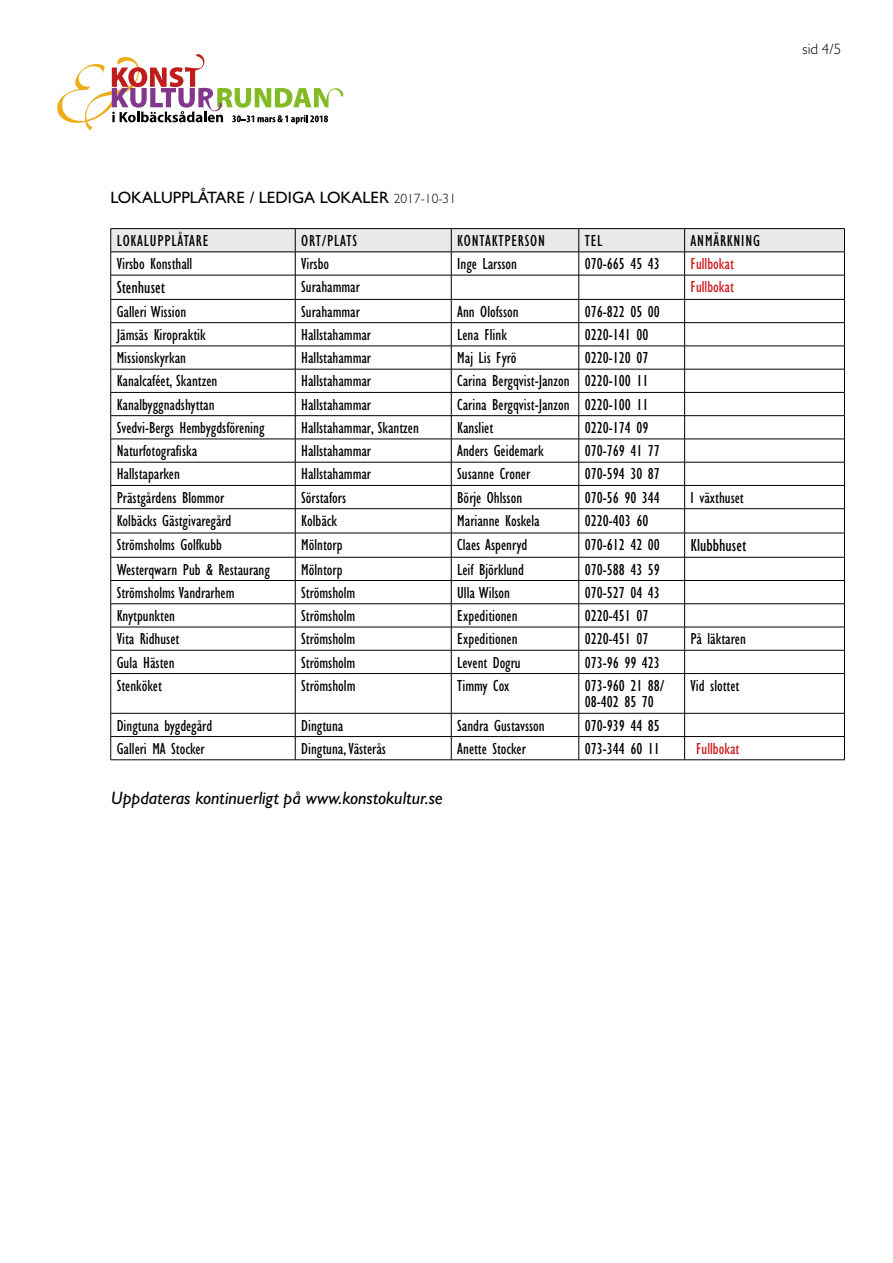
<style>
.page{position:relative;width:893px;height:1263px;background:#fff}
.page>*{position:absolute;margin:0;border:0;box-sizing:border-box;transform-origin:0 0}
.t1{font:italic 500 18px "Gill Sans MT Pro";color:#000}
.t2{font:condensed 18px "Gill Sans Std";color:#000}
.t3{font:condensed 16.5px/16.5px "Gill Sans Std";color:#000}
.t4{font:condensed 16.5px "Gill Sans MT Pro";letter-spacing:.05em;color:#000}
.t5{font:500 16.5px "Gill Sans MT Pro";color:#000}
.t6{font:condensed 16.5px "Gill Sans Std";color:#cd171a}
.t7{font:300 15px "Gill Sans MT Pro";color:#000}
.s1{font-weight:300;font-size:13.5px}
</style>
<div class="page">
<svg style="left:57px;top:54px;width:286px;height:77px"></svg>
<hr style="left:111px;top:228px;width:184px;height:1px;background:#000">
<hr style="left:295px;top:228px;width:156px;height:1px;background:#000">
<hr style="left:451px;top:228px;width:128px;height:1px;background:#000">
<hr style="left:579px;top:228px;width:106px;height:1px;background:#000">
<hr style="left:685px;top:228px;width:160px;height:1px;background:#000">
<svg style="left:110px;top:229px;width:735px;height:444px"></svg>
<hr style="left:111px;top:673px;width:184px;height:1px;background:#000">
<hr style="left:110px;top:674px;width:1px;height:39px;background:#000">
<hr style="left:295px;top:673px;width:156px;height:1px;background:#000">
<hr style="left:295px;top:674px;width:1px;height:39px;background:#000">
<hr style="left:451px;top:673px;width:128px;height:1px;background:#000">
<hr style="left:451px;top:674px;width:1px;height:39px;background:#000">
<hr style="left:579px;top:673px;width:106px;height:1px;background:#000">
<hr style="left:578px;top:674px;width:1px;height:39px;background:#000">
<hr style="left:685px;top:673px;width:160px;height:1px;background:#000">
<hr style="left:684px;top:674px;width:1px;height:39px;background:#000">
<hr style="left:844px;top:674px;width:1px;height:39px;background:#000">
<hr style="left:111px;top:713px;width:184px;height:1px;background:#000">
<hr style="left:295px;top:713px;width:156px;height:1px;background:#000">
<hr style="left:451px;top:713px;width:128px;height:1px;background:#000">
<hr style="left:579px;top:713px;width:106px;height:1px;background:#000">
<hr style="left:685px;top:713px;width:160px;height:1px;background:#000">
<hr style="left:111px;top:736px;width:184px;height:1px;background:#000">
<svg style="left:110px;top:713px;width:1px;height:47px"></svg>
<hr style="left:295px;top:736px;width:156px;height:1px;background:#000">
<svg style="left:295px;top:713px;width:1px;height:46px"></svg>
<hr style="left:451px;top:736px;width:128px;height:1px;background:#000">
<svg style="left:451px;top:713px;width:1px;height:46px"></svg>
<hr style="left:579px;top:736px;width:106px;height:1px;background:#000">
<svg style="left:578px;top:713px;width:1px;height:46px"></svg>
<hr style="left:685px;top:736px;width:160px;height:1px;background:#000">
<svg style="left:684px;top:713px;width:1px;height:46px"></svg>
<svg style="left:844px;top:713px;width:1px;height:46px"></svg>
<hr style="left:111px;top:759px;width:184px;height:1px;background:#000">
<hr style="left:295px;top:759px;width:156px;height:1px;background:#000">
<hr style="left:451px;top:759px;width:128px;height:1px;background:#000">
<hr style="left:579px;top:759px;width:106px;height:1px;background:#000">
<hr style="left:685px;top:759px;width:160px;height:1px;background:#000">
<p class="t7" style="left:803px;top:39px;width:40px">sid 4/5</p>
<p class="t5" style="left:111px;top:187px;width:347px">LOKALUPPLÅTARE / LEDIGA LOKALER <span class="s1">2017-10-31</span></p>
<p class="t4" style="left:117px;top:230px;width:94px">LOKALUPPLÅTARE</p>
<p class="t4" style="left:301px;top:230px;width:57px">ORT/PLATS</p>
<p class="t4" style="left:457px;top:230px;width:89px">KONTAKTPERSON</p>
<p class="t4" style="left:585px;top:230px;width:19px">TEL</p>
<p class="t4" style="left:691px;top:230px;width:71px">ANMÄRKNING</p>
<p class="t3" style="left:117px;top:256px;width:77px">Virsbo Konsthall</p>
<p class="t3" style="left:301px;top:256px;width:30px">Virsbo</p>
<p class="t3" style="left:457px;top:256px;width:61px">Inge Larsson</p>
<p class="t3" style="left:585px;top:256px;width:77px">070-665 45 43</p>
<p class="t6" style="left:691px;top:255px;width:45px">Fullbokat</p>
<p class="t2" style="left:117px;top:278px;width:50px">Stenhuset</p>
<p class="t3" style="left:301px;top:279px;width:60px">Surahammar</p>
<p class="t6" style="left:691px;top:278px;width:45px">Fullbokat</p>
<p class="t3" style="left:117px;top:303px;width:71px">Galleri Wission</p>
<p class="t3" style="left:301px;top:303px;width:60px">Surahammar</p>
<p class="t3" style="left:457px;top:303px;width:63px">Ann Olofsson</p>
<p class="t3" style="left:585px;top:303px;width:77px">076-822 05 00</p>
<p class="t3" style="left:117px;top:327px;width:91px">Jämsäs Kiropraktik</p>
<p class="t3" style="left:301px;top:327px;width:71px">Hallstahammar</p>
<p class="t3" style="left:457px;top:327px;width:51px">Lena Flink</p>
<p class="t3" style="left:585px;top:327px;width:65px">0220-141 00</p>
<p class="t3" style="left:117px;top:350px;width:71px">Missionskyrkan</p>
<p class="t3" style="left:301px;top:350px;width:71px">Hallstahammar</p>
<p class="t3" style="left:457px;top:350px;width:61px">Maj Lis Fyrö</p>
<p class="t3" style="left:585px;top:350px;width:65px">0220-120 07</p>
<p class="t3" style="left:117px;top:373px;width:102px">Kanalcaféet, Skantzen</p>
<p class="t3" style="left:301px;top:373px;width:71px">Hallstahammar</p>
<p class="t3" style="left:457px;top:373px;width:193px">Carina Bergqvist-Janzon 0220-100 11</p>
<p class="t3" style="left:117px;top:396px;width:99px">Kanalbyggnadshyttan</p>
<p class="t3" style="left:301px;top:396px;width:71px">Hallstahammar</p>
<p class="t3" style="left:457px;top:396px;width:193px">Carina Bergqvist-Janzon 0220-100 11</p>
<p class="t3" style="left:117px;top:420px;width:149px">Svedvi-Bergs Hembygdsförening</p>
<p class="t3" style="left:301px;top:420px;width:119px">Hallstahammar, Skantzen</p>
<p class="t3" style="left:457px;top:420px;width:37px">Kansliet</p>
<p class="t3" style="left:585px;top:420px;width:65px">0220-174 09</p>
<p class="t3" style="left:117px;top:443px;width:82px">Naturfotografiska</p>
<p class="t3" style="left:301px;top:443px;width:71px">Hallstahammar</p>
<p class="t3" style="left:457px;top:443px;width:88px">Anders Geidemark</p>
<p class="t3" style="left:585px;top:443px;width:77px">070-769 41 77</p>
<p class="t3" style="left:117px;top:466px;width:65px">Hallstaparken</p>
<p class="t3" style="left:301px;top:466px;width:71px">Hallstahammar</p>
<p class="t3" style="left:457px;top:466px;width:74px">Susanne Croner</p>
<p class="t3" style="left:585px;top:466px;width:77px">070-594 30 87</p>
<p class="t3" style="left:117px;top:489px;width:109px">Prästgårdens Blommor</p>
<p class="t3" style="left:301px;top:489px;width:46px">Sörstafors</p>
<p class="t3" style="left:457px;top:489px;width:66px">Börje Ohlsson</p>
<p class="t3" style="left:585px;top:489px;width:77px">070-56 90 344</p>
<p class="t3" style="left:691px;top:489px;width:55px">I växthuset</p>
<p class="t3" style="left:117px;top:513px;width:116px">Kolbäcks Gästgivaregård</p>
<p class="t3" style="left:301px;top:513px;width:37px">Kolbäck</p>
<p class="t3" style="left:457px;top:513px;width:84px">Marianne Koskela</p>
<p class="t3" style="left:585px;top:513px;width:65px">0220-403 60</p>
<p class="t3" style="left:117px;top:537px;width:107px">Strömsholms Golfkubb</p>
<p class="t3" style="left:301px;top:537px;width:43px">Mölntorp</p>
<p class="t3" style="left:457px;top:537px;width:72px">Claes Aspenryd</p>
<p class="t3" style="left:585px;top:537px;width:77px">070-612 42 00</p>
<p class="t2" style="left:691px;top:536px;width:57px">Klubbhuset</p>
<p class="t3" style="left:117px;top:561px;width:155px">Westerqwarn Pub &amp; Restaurang</p>
<p class="t3" style="left:301px;top:561px;width:43px">Mölntorp</p>
<p class="t3" style="left:457px;top:561px;width:68px">Leif Björklund</p>
<p class="t3" style="left:585px;top:561px;width:77px">070-588 43 59</p>
<p class="t3" style="left:117px;top:584px;width:119px">Strömsholms Vandrarhem</p>
<p class="t3" style="left:301px;top:584px;width:56px">Strömsholm</p>
<p class="t3" style="left:457px;top:584px;width:54px">Ulla Wilson</p>
<p class="t3" style="left:585px;top:584px;width:77px">070-527 04 43</p>
<p class="t3" style="left:117px;top:608px;width:60px">Knytpunkten</p>
<p class="t3" style="left:301px;top:608px;width:56px">Strömsholm</p>
<p class="t3" style="left:457px;top:608px;width:62px">Expeditionen</p>
<p class="t3" style="left:585px;top:608px;width:65px">0220-451 07</p>
<p class="t3" style="left:117px;top:631px;width:64px">Vita Ridhuset</p>
<p class="t3" style="left:301px;top:631px;width:56px">Strömsholm</p>
<p class="t3" style="left:457px;top:631px;width:62px">Expeditionen</p>
<p class="t3" style="left:585px;top:631px;width:65px">0220-451 07</p>
<p class="t3" style="left:691px;top:631px;width:57px">På läktaren</p>
<p class="t3" style="left:117px;top:654px;width:59px">Gula Hästen</p>
<p class="t3" style="left:301px;top:654px;width:56px">Strömsholm</p>
<p class="t3" style="left:457px;top:654px;width:65px">Levent Dogru</p>
<p class="t3" style="left:585px;top:654px;width:77px">073-96 99 423</p>
<p class="t3" style="left:117px;top:677px;width:47px">Stenköket</p>
<p class="t3" style="left:301px;top:677px;width:56px">Strömsholm</p>
<p class="t3" style="left:457px;top:677px;width:54px">Timmy Cox</p>
<p class="t3" style="left:585px;top:677px;width:81px">073-960 21 88/<br>08-402 85 70</p>
<p class="t3" style="left:691px;top:677px;width:50px">Vid slottet</p>
<p class="t3" style="left:117px;top:717px;width:97px">Dingtuna bygdegård</p>
<p class="t3" style="left:301px;top:717px;width:44px">Dingtuna</p>
<p class="t3" style="left:457px;top:717px;width:89px">Sandra Gustavsson</p>
<p class="t3" style="left:585px;top:717px;width:77px">070-939 44 85</p>
<p class="t3" style="left:117px;top:740px;width:89px">Galleri MA Stocker</p>
<p class="t3" style="left:301px;top:740px;width:86px">Dingtuna, Västerås</p>
<p class="t3" style="left:457px;top:740px;width:70px">Anette Stocker</p>
<p class="t3" style="left:585px;top:740px;width:77px">073-344 60 11</p>
<p class="t6" style="left:696px;top:739px;width:45px">Fullbokat</p>
<p class="t1" style="left:111px;top:787px;width:333px">Uppdateras kontinuerligt på www.konstokultur.se</p>
</div>
